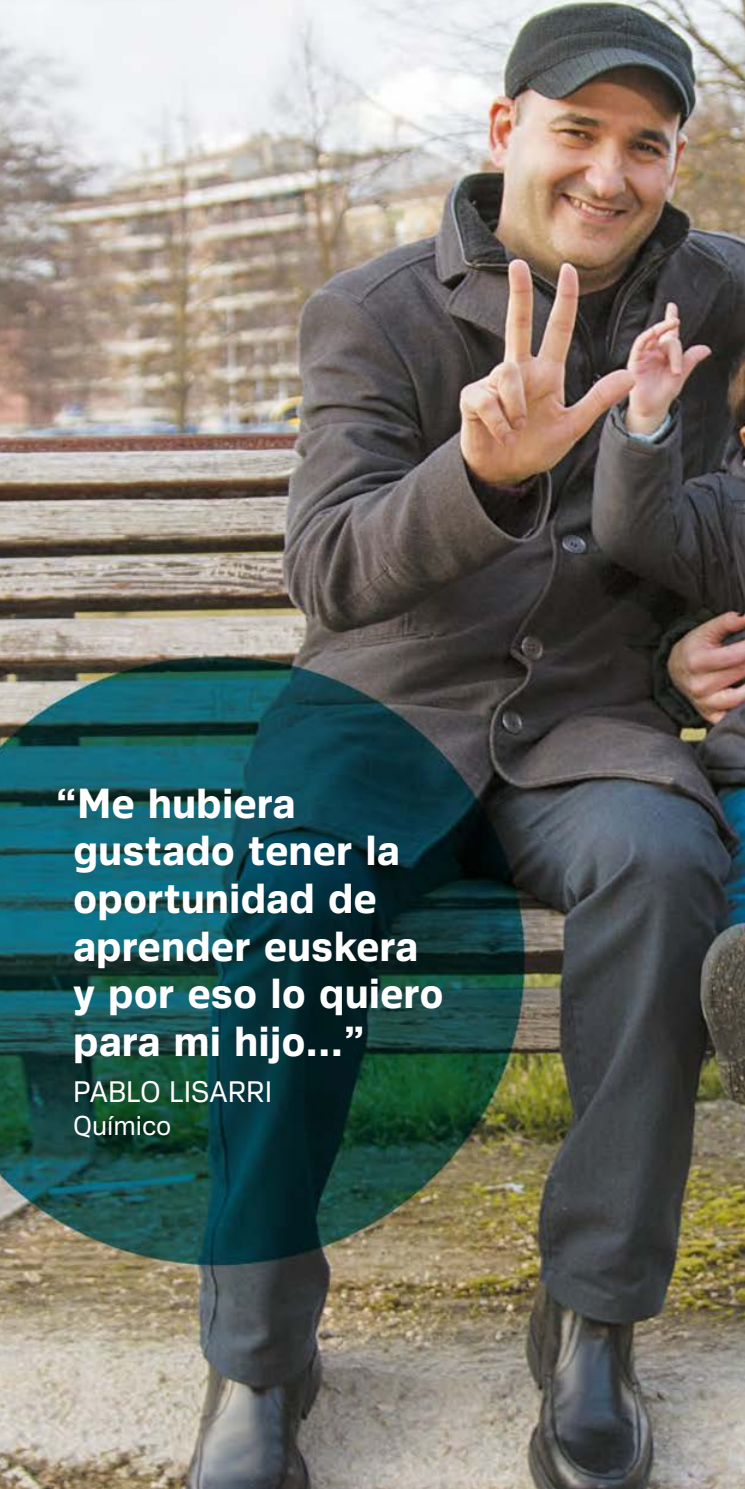
<style>
.page{position:relative;width:745px;height:1489px;background:#fff}
.page>*{position:absolute;margin:0;border:0;box-sizing:border-box;transform-origin:0 0}
.t1{font:700 42.5px/47.5px "Crique Grotesk";color:#fff}
.t2{font:30px "Crique Grotesk";color:#fff}
.t3{font:27.5px "Crique Grotesk";color:#fff}
</style>
<div class="page">
<img style="left:0;top:0;width:744px;height:1488px">
<p class="t1" style="left:73px;top:783px;width:372px;text-indent:-18px">“Me hubiera gustado tener la oportunidad de aprender euskera y por eso lo quiero para mi hijo…”</p>
<p class="t2" style="left:73px;top:1081px;width:200px">PABLO LISARRI</p>
<p class="t3" style="left:73px;top:1115px;width:100px">Químico</p>
</div>
